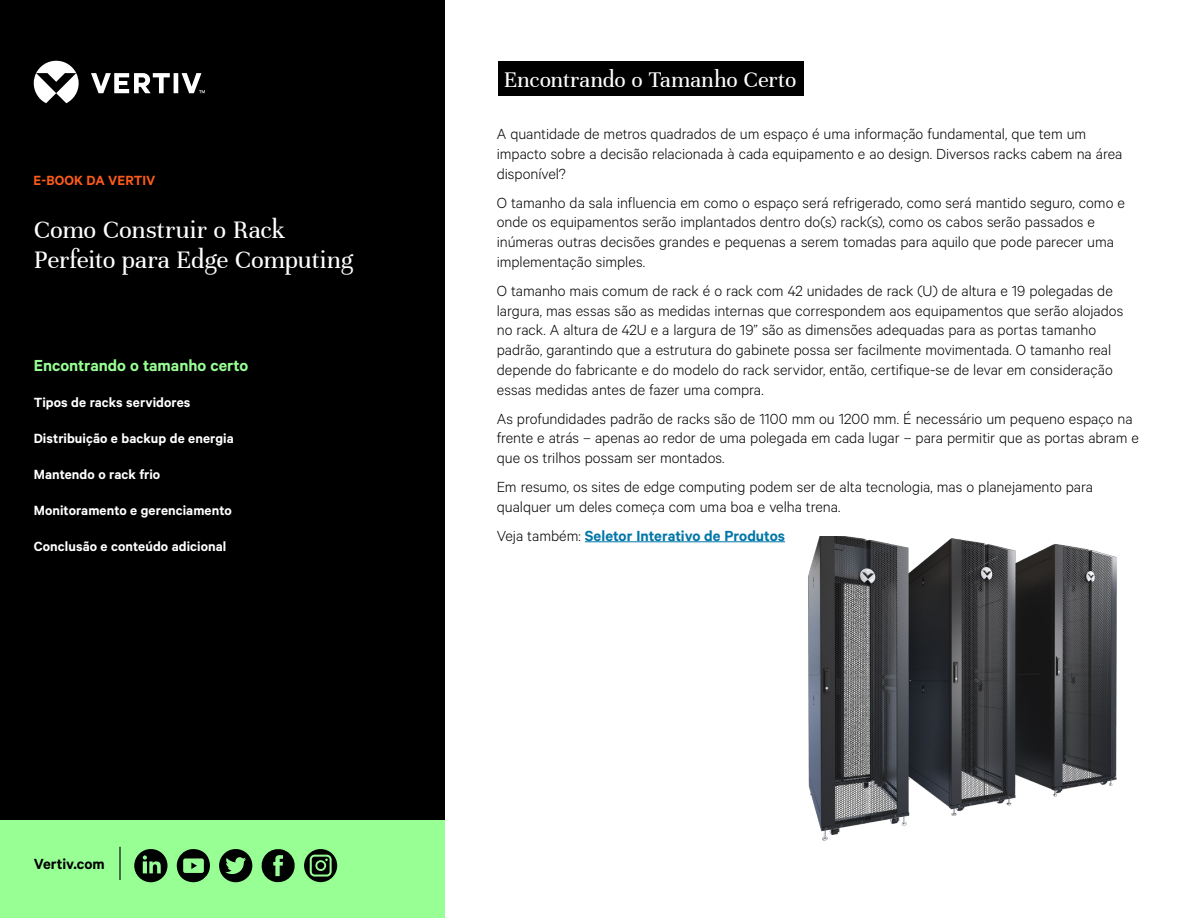
<style>
.page{position:relative;width:1188px;height:918px;background:#fff}
.page>*{position:absolute;margin:0;border:0;box-sizing:border-box;transform-origin:0 0}
.t1{font:27px/30px "Unna";letter-spacing:-.005em;color:#fff}
.t2{font:24px "Unna";color:#fff}
.t3{font:600 18px "Calibre";color:#98ff95}
.t4{font:300 16.5px/19.8px "Calibre";color:#000}
.t5{font:600 16.5px "Calibre";color:#0076a8}
.t6{font:600 16.5px "Calibre";color:#000}
.t7{font:600 15px "Calibre";letter-spacing:.005em;color:#fff}
.t8{font:600 15px "Calibre";color:#fe5b1b}
.s1{font-weight:300;color:#000}
</style>
<div class="page">
<div style="left:498px;top:61px;width:306px;height:35px;background:#000"></div>
<div style="left:0;top:0;width:444px;height:918px;background:#000"></div>
<svg style="left:34px;top:61px;width:171px;height:42px"></svg>
<hr style="left:585px;top:542px;width:200px;height:1px;background:#0076a8">
<div style="left:0;top:821px;width:444px;height:97px;background:#98ff95"></div>
<hr style="left:119px;top:847px;width:2px;height:33px;background:#000">
<img style="left:808px;top:537px;width:309px;height:304px">
<svg style="left:134px;top:849px;width:34px;height:33px"></svg>
<svg style="left:177px;top:849px;width:33px;height:34px"></svg>
<svg style="left:219px;top:849px;width:33px;height:33px"></svg>
<svg style="left:262px;top:849px;width:33px;height:33px"></svg>
<svg style="left:304px;top:849px;width:33px;height:33px"></svg>
<p class="t8" style="left:34px;top:172px;width:123px">E-BOOK DA VERTIV</p>
<h1 class="t1" style="left:34px;top:215px;width:321px">Como Construir o Rack<br>Perfeito para Edge Computing</h1>
<p class="t3" style="left:34px;top:355px;width:216px">Encontrando o tamanho certo</p>
<p class="t7" style="left:34px;top:394px;width:158px">Tipos de racks servidores</p>
<p class="t7" style="left:34px;top:430px;width:202px">Distribuição e backup de energia</p>
<p class="t7" style="left:34px;top:466px;width:128px">Mantendo o rack frio</p>
<p class="t7" style="left:34px;top:502px;width:200px">Monitoramento e gerenciamento</p>
<p class="t7" style="left:34px;top:538px;width:194px">Conclusão e conteúdo adicional</p>
<p class="t6" style="left:34px;top:854px;width:73px">Vertiv.com</p>
<h2 class="t2" style="left:504px;top:65px;width:294px">Encontrando o Tamanho Certo</h2>
<p class="t4" style="left:497px;top:123px;width:627px">A quantidade de metros quadrados de um espaço é uma informação fundamental, que tem um impacto sobre a decisão relacionada à cada equipamento e ao design. Diversos racks cabem na área disponível?</p>
<p class="t4" style="left:497px;top:192px;width:630px">O tamanho da sala influencia em como o espaço será refrigerado, como será mantido seguro, como e onde os equipamentos serão implantados dentro do(s) rack(s), como os cabos serão passados e inúmeras outras decisões grandes e pequenas a serem tomadas para aquilo que pode parecer uma implementação simples.</p>
<p class="t4" style="left:497px;top:280px;width:628px">O tamanho mais comum de rack é o rack com 42 unidades de rack (U) de altura e 19 polegadas de largura, mas essas são as medidas internas que correspondem aos equipamentos que serão alojados no rack. A altura de 42U e a largura de 19” são as dimensões adequadas para as portas tamanho padrão, garantindo que a estrutura do gabinete possa ser facilmente movimentada. O tamanho real depende do fabricante e do modelo do rack servidor, então, certifique-se de levar em consideração essas medidas antes de fazer uma compra.</p>
<p class="t4" style="left:497px;top:408px;width:644px">As profundidades padrão de racks são de 1100 mm ou 1200 mm. É necessário um pequeno espaço na frente e atrás – apenas ao redor de uma polegada em cada lugar – para permitir que as portas abram e que os trilhos possam ser montados.</p>
<p class="t4" style="left:497px;top:476px;width:598px">Em resumo, os sites de edge computing podem ser de alta tecnologia, mas o planejamento para qualquer um deles começa com uma boa e velha trena.</p>
<p class="t5" style="left:497px;top:526px;width:290px"><span class="s1">Veja também:</span> Seletor Interativo de Produtos</p>
</div>
